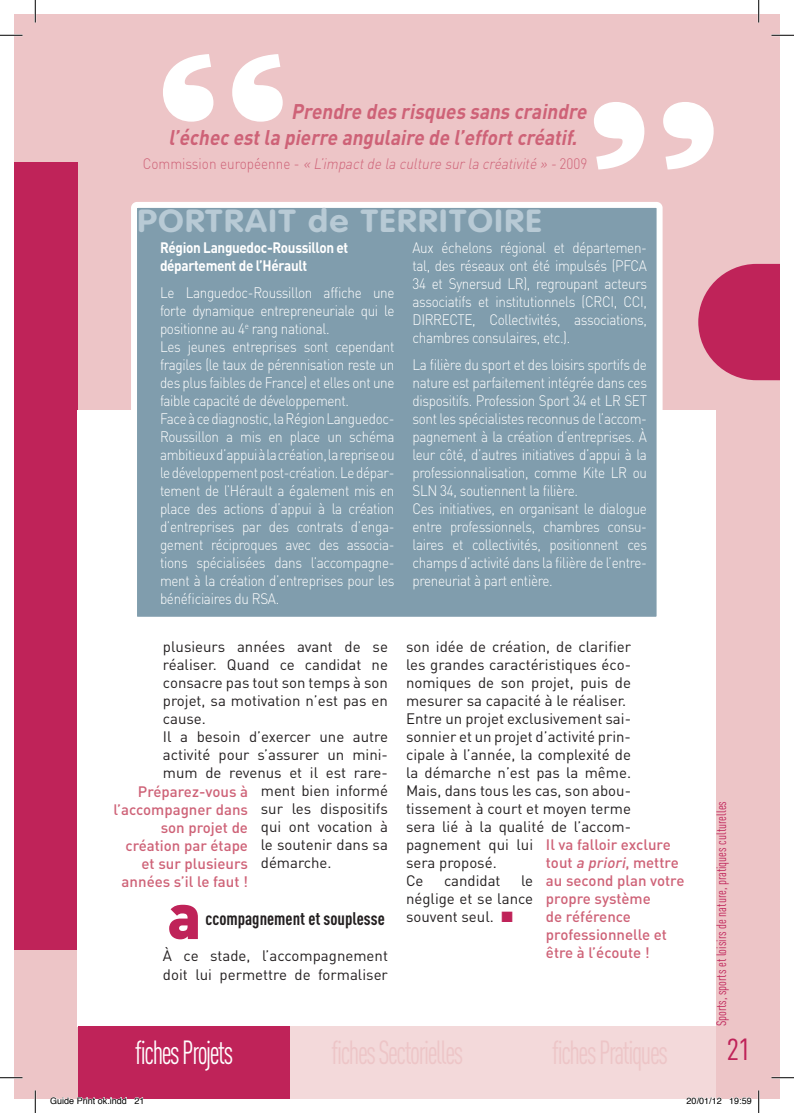
<style>
.page{position:relative;width:794px;height:1113px;background:#fff}
.page>*{position:absolute;margin:0;border:0;box-sizing:border-box;transform-origin:0 0}
.t1{font:900 63px "DIN";color:#bf2359}
.t2{font:36px "DIN Cond Regular Alternate";color:#bf2359}
.t3{font:33px "DIN Cond Regular Alternate";letter-spacing:-.05em;color:#fff;scale:.85 1}
.t4{font:700 31.5px "VAG Rounded";letter-spacing:.05em;color:#b8cad5;scale:1.1 1}
.t5{font:italic 700 21px/25.5px "DIN";color:#ce6277;scale:.9 1}
.t6{font:18px "DIN Cond Bold Alternate";color:#231f20}
.t7{font:300 15px/18px "DIN";letter-spacing:-.025em;color:#fff;scale:.9 1}
.t8{font:15px/18px "DIN";color:#231f20}
.t9{font:500 15px/18px "DIN";color:#ce6277;text-align:right}
.t10{font:italic 300 15px "DIN";color:#ce6277;scale:.9 1}
.t11{font:700 15px/18px "DIN";letter-spacing:-.025em;color:#fff;scale:.9 1}
.t12{font:13.5px "DIN Cond Regular Alternate";color:#bf2359}
.t13{font:9px "Helvetica";color:#000}
.s1{font-style:normal}
.s2{font-style:italic}
.s3{color:#bf2359}
</style>
<div class="page">
<div style="left:14px;top:14px;width:765px;height:1084px;background:#edc5c7"></div>
<div style="left:14px;top:163px;width:64px;height:786px;background:#bf2359"></div>
<div style="left:78px;top:409px;width:638px;height:617px;background:#fff"></div>
<div style="left:78px;top:1026px;width:212px;height:72px;background:#bf2359"></div>
<div style="left:290px;top:1026px;width:213px;height:72px;background:#f3d9da"></div>
<div style="left:503px;top:1026px;width:213px;height:72px;background:#f3d9da"></div>
<svg style="left:698px;top:264px;width:81px;height:116px"></svg>
<svg style="left:163px;top:54px;width:120px;height:68px"></svg>
<svg style="left:594px;top:102px;width:119px;height:67px"></svg>
<div style="left:134px;top:205px;width:525px;height:414px;background:#809dad;border-radius:3px"></div>
<div style="left:131px;top:202px;width:531px;height:420px;border:6px solid #fff;border-radius:3px"></div>
<hr style="left:0;top:34px;width:22px;height:2px;background:#fff">
<hr style="left:771px;top:34px;width:22px;height:2px;background:#fff">
<hr style="left:0;top:1076px;width:22px;height:2px;background:#fff">
<hr style="left:771px;top:1076px;width:22px;height:2px;background:#fff">
<hr style="left:34px;top:0;width:2px;height:22px;background:#fff">
<hr style="left:34px;top:1090px;width:2px;height:22px;background:#fff">
<hr style="left:757px;top:0;width:2px;height:22px;background:#fff">
<hr style="left:757px;top:1090px;width:2px;height:22px;background:#fff">
<svg style="left:0;top:35px;width:22px;height:1px"></svg>
<svg style="left:771px;top:35px;width:22px;height:1px"></svg>
<svg style="left:0;top:1077px;width:22px;height:1px"></svg>
<svg style="left:771px;top:1077px;width:22px;height:1px"></svg>
<svg style="left:35px;top:0;width:1px;height:22px"></svg>
<svg style="left:35px;top:1090px;width:1px;height:22px"></svg>
<svg style="left:758px;top:0;width:1px;height:22px"></svg>
<svg style="left:758px;top:1090px;width:1px;height:22px"></svg>
<svg style="left:50px;top:1097px;width:77px;height:2px"></svg>
<svg style="left:686px;top:1097px;width:35px;height:2px"></svg>
<svg style="left:729px;top:1097px;width:22px;height:2px"></svg>
<h3 class="t5" style="left:168px;top:98px;width:470px;text-indent:123px">Prendre des risques sans craindre l’échec estla pierre angulaire de l’effortcréatif.</h3>
<p class="t10" style="left:143px;top:155px;width:495px"><span class="s1">C o m m i ss i o n e u ro p é e n n e -</span> « L’impactde la culture surla créativité » -<span class="s1">2 0 0 9</span></p>
<h3 class="t4" style="left:137px;top:202px;width:221px">PORTRAIT DE TERRITOIRE</h3>
<p class="t11" style="left:160px;top:238px;width:211px">Région Languedoc-Roussillon et département de l’Hérault</p>
<p class="t7" style="left:160px;top:283px;width:262px">Le Languedoc-Roussillon affiche une forte dynamique entrepreneuriale qui le positionne au 4<sup>e</sup> rang national.<br>Les jeunes entreprises sont cependant fragiles (le taux de pérennisation reste un des plus faibles de France) et elles ont une faible capacité de développement.<br>Face à ce diagnostic, la Région Languedoc-Roussillon a mis en place un schéma ambitieux d’appui à la création, la reprise ou le développement post-création. Le dépar&shy;tement de l’Hérault a également mis en place des actions d’appui à la création d’entreprises par des contrats d’enga&shy;gement réciproques avec des associa&shy;tions spécialisées dans l’accompagne&shy;ment à la création d’entreprises pour les bénéficiaires du RSA.</p>
<p class="t7" style="left:412px;top:238px;width:262px;text-align:justify">Aux échelons régional et départemen&shy;tal, des réseaux ont été impulsés (PFCA 34 et Synersud LR), regroupant acteurs associatifs et institutionnels (CRCI, CCI, DIRRECTE, Collectivités, associations, chambres consulaires, etc.).</p>
<p class="t7" style="left:412px;top:355px;width:262px">La filière du sport et des loisirs sportifs de nature est parfaitement intégrée dans ces dispositifs. Profession Sport 34 et LR SET sont les spécialistes reconnus de l’accom&shy;pagnement à la création d’entreprises. À leur côté, d’autres initiatives d’appui à la professionnalisation, comme Kite LR ou SLN 34, soutiennent la filière.<br>Ces initiatives, en organisant le dialogue entre professionnels, chambres consu&shy;laires et collectivités, positionnent ces champs d’activité dans la filière de l’entre&shy;preneuriat à part entière.</p>
<p class="t8" style="left:163px;top:637px;width:226px">plusieurs années avant de se</p>
<p class="t8" style="left:163px;top:655px;width:226px">réaliser. Quand ce candidat ne</p>
<p class="t8" style="left:163px;top:673px;width:226px">consacre pas tout son temps à son</p>
<p class="t8" style="left:163px;top:691px;width:226px">projet, sa motivation n’est pas en</p>
<p class="t8" style="left:163px;top:709px;width:44px">cause.</p>
<p class="t8" style="left:163px;top:727px;width:226px">Il a besoin d’exercer une autre</p>
<p class="t8" style="left:163px;top:745px;width:226px">activité pour s’assurer un mini-</p>
<p class="t8" style="left:163px;top:763px;width:226px">mum de revenus et il est rare-</p>
<p class="t8" style="left:261px;top:781px;width:129px">ment bien informé</p>
<p class="t8" style="left:261px;top:799px;width:129px">sur les dispositifs</p>
<p class="t8" style="left:261px;top:817px;width:129px">qui ont vocation à</p>
<p class="t8" style="left:261px;top:835px;width:129px">le soutenir dans sa</p>
<p class="t8" style="left:261px;top:853px;width:72px">démarche.</p>
<p class="t9" style="left:113px;top:781px;width:136px">Préparez-vous à l’accompagner dans son projet de création par étape et sur plusieurs années s’il le faut !</p>
<h1 class="t1" style="left:167px;top:873px;width:35px">a</h1>
<p class="t6" style="left:205px;top:907px;width:181px">ccompagnement et souplesse</p>
<p class="t8" style="left:163px;top:946px;width:226px">À ce stade, l’accompagnement doit lui permettre de formaliser</p>
<p class="t8" style="left:406px;top:637px;width:226px">son idée de création, de clarifier les grandes caractéristiques éco&shy;nomiques de son projet, puis de mesurer sa capacité à le réaliser.<br>Entre un projet exclusivement sai&shy;sonnier et un projet d’activité prin&shy;cipale à l’année, la complexité de la démarche n’est pas la même.<br>Mais, dans tous les cas, son abou&shy;tissement à court et moyen terme sera lié à la qualité de l’accom&shy;pagnement qui lui<br>sera proposé.<br>Ce</p>
<p class="t9" style="left:545px;top:834px;width:140px;text-align:left">Il va falloir exclure tout <span class="s2">a priori</span>, mettre au second plan votre propre système<br>de référence professionnelle et être à l’écoute !</p>
<p class="t8" style="left:444px;top:871px;width:58px">candidat</p>
<p class="t8" style="left:406px;top:871px;width:129px;text-align:justify;text-indent:115px">le néglige et se lance souvent seul. <span class="s3">■</span></p>
<p class="t12" style="left:713px;top:1026px;width:227px;rotate:-90deg">Sports, sports et loisirs de nature, pratiques culturelles</p>
<h3 class="t3" style="left:135px;top:1033px;width:117px">fichesProjets</h3>
<h2 class="t2" style="left:726px;top:1025px;width:24px">21</h2>
<p class="t13" style="left:50px;top:1093px;width:96px">Guide Print ok.indd 21</p>
<p class="t13" style="left:686px;top:1093px;width:67px">20/01/12 19:59</p>
</div>
